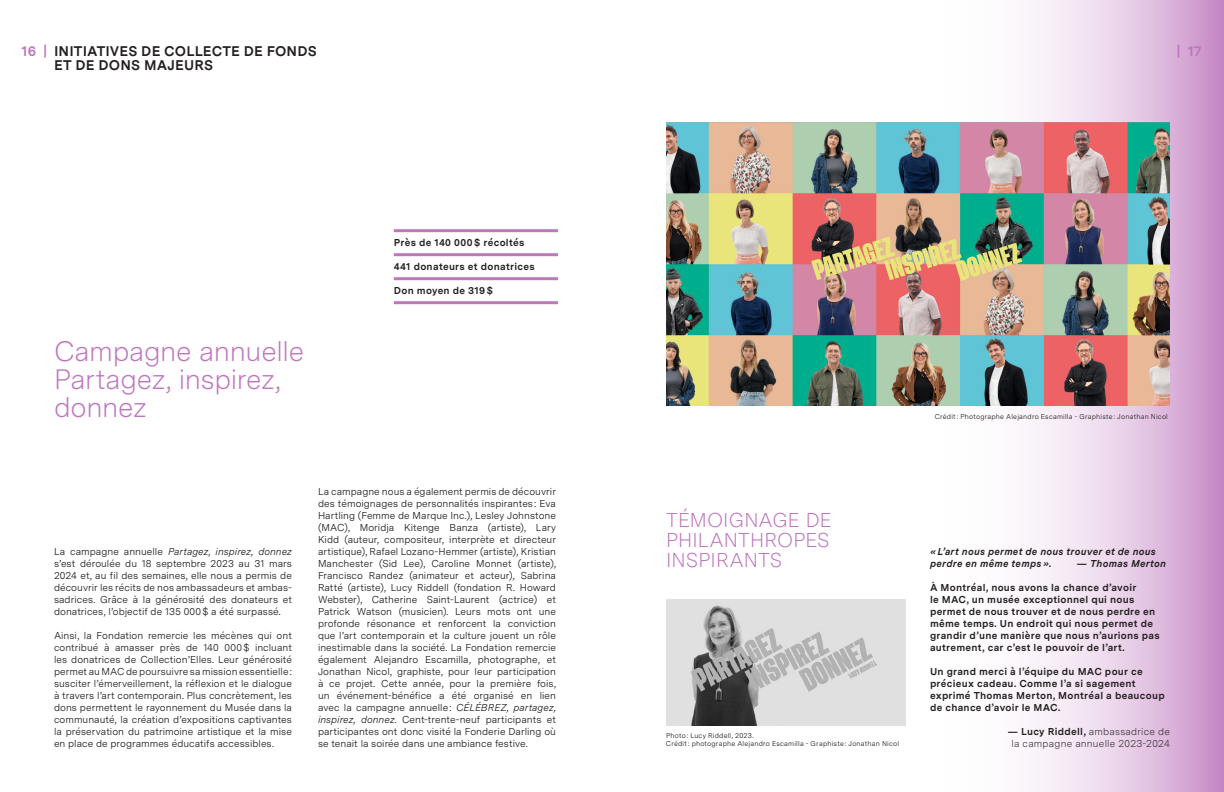
<style>
.page{position:relative;width:1224px;height:792px;background:#fff}
.page>*{position:absolute;margin:0;border:0;box-sizing:border-box;transform-origin:0 0}
.t1{font:300 28px/28px "Messina Sans";letter-spacing:-.01em;color:#be76bd}
.t2{font:300 20px/20px "Messina Sans";letter-spacing:.005em;color:#be76bd;text-align:justify}
.t3{font:700 14px/14px "Messina Sans";letter-spacing:.01em;color:#231f20}
.t4{font:700 14px "Messina Sans";color:#be76bd}
.t5{font:10px/12px "Messina Sans";letter-spacing:.005em;color:#231f20;text-align:justify}
.t6{font:700 10px/12px "Messina Sans";letter-spacing:.025em;color:#231f20}
.t7{font:italic 700 10px/12px "Messina Sans";letter-spacing:.025em;color:#231f20}
.t8{font:300 10px/12px "Messina Sans";letter-spacing:.025em;color:#231f20;text-align:center}
.t9{font:7px/8px "Messina Sans";letter-spacing:.03em;color:#231f20}
.s1{color:#be76bd}
.s2{font-style:italic}
.s3{font-weight:700}
</style>
<div class="page">
<svg style="left:906px;top:0;width:318px;height:792px"></svg>
<img style="left:666px;top:123px;width:504px;height:283px">
<hr style="left:394px;top:229px;width:164px;height:3px;background:#be76bd">
<hr style="left:394px;top:253px;width:164px;height:3px;background:#be76bd">
<hr style="left:394px;top:277px;width:164px;height:3px;background:#be76bd">
<hr style="left:394px;top:301px;width:164px;height:3px;background:#be76bd">
<img style="left:666px;top:600px;width:240px;height:125px">
<h3 class="t3" style="left:54px;top:43px;width:264px;text-indent:-32px"><span class="s1">16 |</span> INITIATIVES DE COLLECTE DE FONDS<br>ET DE DONS MAJEURS</h3>
<h1 class="t1" style="left:54px;top:336px;width:252px">Campagne annuelle<br>Partagez, inspirez, donnez</h1>
<p class="t6" style="left:394px;top:236px;width:132px">Près de 140 000 $ récoltés</p>
<p class="t6" style="left:394px;top:260px;width:142px">441 donateurs et donatrices</p>
<p class="t6" style="left:394px;top:284px;width:101px">Don moyen de 319 $</p>
<p class="t5" style="left:54px;top:545px;width:240px">La campagne annuelle <span class="s2">Partagez, inspirez, donnez </span>s’est déroulée du 18 septembre 2023 au 31 mars 2024 et, au fil des semaines, elle nous a permis de découvrir les récits de nos ambassadeurs et ambas&shy;sadrices. Grâce à la générosité des donateurs et donatrices, l’objectif de 135 000$ a été surpassé.</p>
<p class="t5" style="left:54px;top:629px;width:240px">Ainsi, la Fondation remercie les mécènes qui ont contribué à amasser près de 140 000$ incluant les donatrices de Collection’Elles. Leur générosité permet au MAC de poursuivre sa mission essentielle: susciter l’émerveillement, la réflexion et le dialogue à travers l’art contemporain. Plus concrètement, les dons permettent le rayonnement du Musée dans la communauté, la création d’expositions captivantes la préservation du patrimoine artistique et la mise en place de programmes éducatifs accessibles.</p>
<p class="t5" style="left:318px;top:485px;width:240px">La campagne nous a également permis de découvrir des témoignages de personnalités inspirantes: Eva Hartling (Femme de Marque Inc.), Lesley Johnstone (MAC), Moridja Kitenge Banza (artiste), Lary Kidd (auteur, compositeur, interprète et directeur artistique), Rafael Lozano-Hemmer (artiste), Kristian Manchester (Sid Lee), Caroline Monnet (artiste), Francisco Randez (animateur et acteur), Sabrina Ratté (artiste), Lucy Riddell (fondation R. Howard Webster), Catherine Saint-Laurent (actrice) et Patrick Watson (musicien). Leurs mots ont une profonde résonance et renforcent la conviction que l’art contemporain et la culture jouent un rôle inestimable dans la société. La Fondation remercie également Alejandro Escamilla, photographe, et Jonathan Nicol, graphiste, pour leur participation à ce projet. Cette année, pour la première fois, un événement-bénéfice a été organisé en lien avec la campagne annuelle: <span class="s2">CÉLÉBREZ, partagez, inspirez, donnez</span>. Cent-trente-neuf participants et participantes ont donc visité la Fonderie Darling où se tenait la soirée dans une ambiance festive.</p>
<h3 class="t4" style="left:1177px;top:40px;width:26px">| 17</h3>
<p class="t9" style="left:935px;top:413px;width:235px">Crédit: Photographe Alejandro Escamilla - Graphiste : Jonathan Nicol</p>
<h2 class="t2" style="left:666px;top:509px;width:167px">TÉMOIGNAGE DE PHILANTHROPES INSPIRANTS</h2>
<p class="t9" style="left:666px;top:732px;width:235px">Photo: Lucy Riddell, 2023.<br>Crédit: photographe Alejandro Escamilla - Graphiste : Jonathan Nicol</p>
<p class="t7" style="left:930px;top:545px;width:227px">« L’art nous permet de nous trouver et de nous perdre en même temps ».</p>
<p class="t7" style="left:1077px;top:557px;width:91px">— Thomas Merton</p>
<p class="t6" style="left:930px;top:581px;width:231px">À Montréal, nous avons la chance d’avoir<br>le MAC, un musée exceptionnel qui nous permet de nous trouver et de nous perdre en même temps. Un endroit qui nous permet de grandir d’une manière que nous n’aurions pas autrement, car c’est le pouvoir de l’art.</p>
<p class="t6" style="left:930px;top:665px;width:236px">Un grand merci à l’équipe du MAC pour ce précieux cadeau. Comme l’a si sagement exprimé Thomas Merton, Montréal a beaucoup de chance d’avoir le MAC.</p>
<p class="t8" style="left:1008px;top:725px;width:164px"><span class="s3">— Lucy Riddell,</span> ambassadrice de la campagne annuelle 2023-2024</p>
</div>
